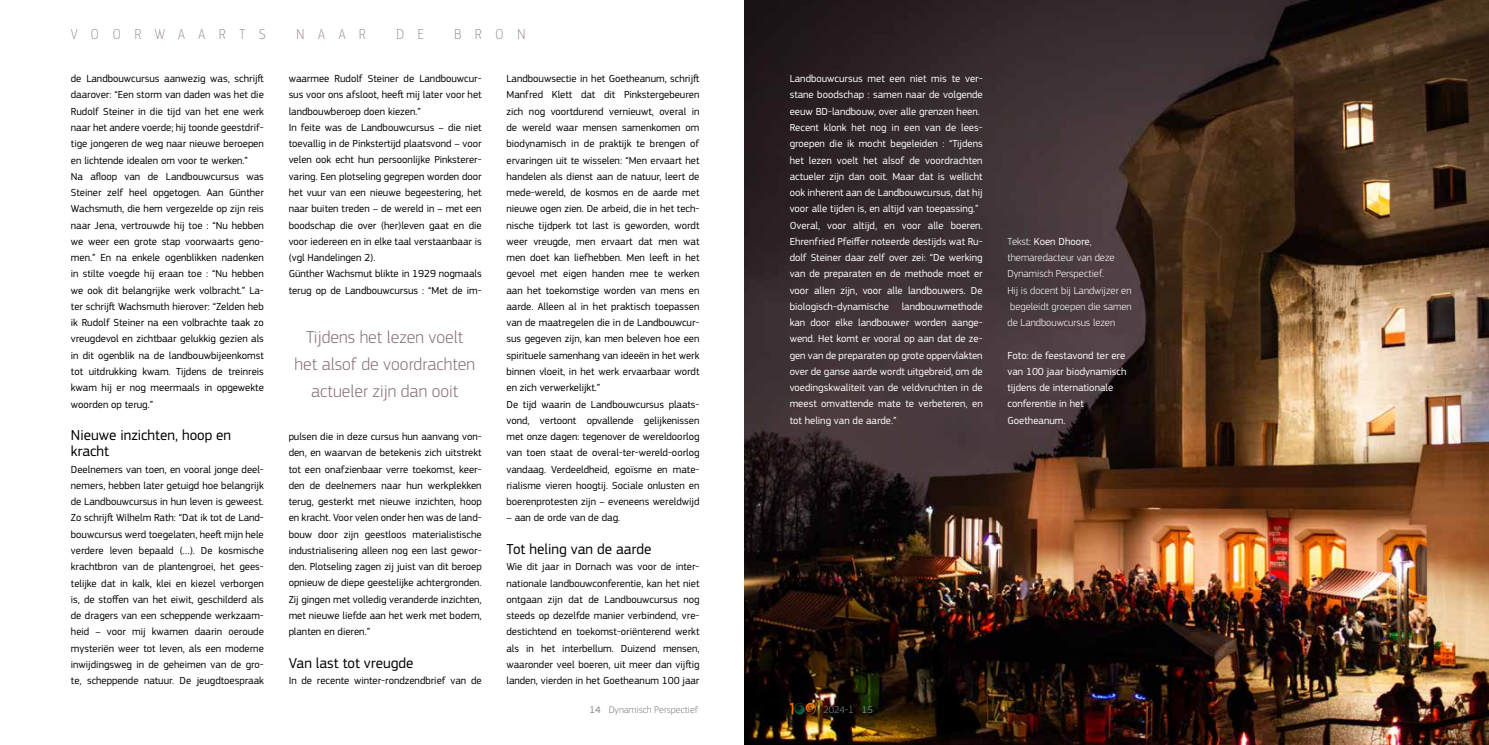
<style>
.page{position:relative;width:1489px;height:745px;background:#fff}
.page>*{position:absolute;margin:0;border:0;box-sizing:border-box;transform-origin:0 0}
.t1{font:300 17.88px/27.4px "PF Square Sans Pro";color:#89707d;text-align:center}
.t2{font:15px/16.2px "PF Square Sans Pro";color:#000}
.t3{font:100 15px "PF Square Sans Cond Pro";letter-spacing:.92em;color:#8e7683}
.t4{font:10.62px/16.2px "PF Square Sans Pro";color:#000}
.t5{font:10.62px/16.2px "PF Square Sans Pro";color:#fff}
.t6{font:300 10.62px/16.2px "PF Square Sans Pro";color:#fff}
.t7{font:300 10px "PF Square Sans Pro";color:#818383}
.s1{font-weight:400}
</style>
<div class="page">
<img style="left:744px;top:0;width:744px;height:744px">
<img style="left:790px;top:702px;width:26px;height:13px">
<h2 class="t3" style="left:71px;top:26px;width:197px">VOORWAARTS</h2>
<h2 class="t3" style="left:296px;top:26px;width:71px">NAAR</h2>
<h2 class="t3" style="left:396px;top:26px;width:29px">D E</h2>
<h2 class="t3" style="left:454px;top:26px;width:72px">BRON</h2>
<p class="t4" style="left:71px;top:71px;width:194px">de Landbouwcursus aanwezig was, schrijft daarover: “Een storm van daden was het die Rudolf Steiner in die tijd van het ene werk naar het andere voerde; hij toonde geestdrif&shy;tige jongeren de weg naar nieuwe beroepen en lichtende idealen om voor te werken.”<br>Na afloop van de Landbouwcursus was Steiner zelf heel opgetogen. Aan Günther Wachsmuth, die hem vergezelde op zijn reis naar Jena, vertrouwde hij toe : “Nu hebben we weer een grote stap voorwaarts geno&shy;men.” En na enkele ogenblikken nadenken in stilte voegde hij eraan toe : “Nu hebben we ook dit belangrijke werk volbracht.” La&shy;ter schrijft Wachsmuth hierover: “Zelden heb ik Rudolf Steiner na een volbrachte taak zo vreugdevol en zichtbaar gelukkig gezien als in dit ogenblik na de landbouwbijeenkomst tot uitdrukking kwam. Tijdens de treinreis kwam hij er nog meermaals in opgewekte woorden op terug.”</p>
<h2 class="t2" style="left:71px;top:427px;width:162px">Nieuwe inzichten, hoop en kracht</h2>
<p class="t4" style="left:71px;top:461px;width:194px;text-align:justify">Deelnemers van toen, en vooral jonge deel&shy;nemers, hebben later getuigd hoe belangrijk de Landbouwcursus in hun leven is geweest.<br>Zo schrijft Wilhelm Rath: “Dat ik tot de Land&shy;bouwcursus werd toegelaten, heeft mijn hele verdere leven bepaald (…). De kosmische krachtbron van de plantengroei, het gees&shy;telijke dat in kalk, klei en kiezel verborgen is, de stoffen van het eiwit, geschilderd als de dragers van een scheppende werkzaam&shy;heid – voor mij kwamen daarin oeroude mysteriën weer tot leven, als een moderne inwijdingsweg in de geheimen van de gro&shy;te, scheppende natuur. De jeugdtoespraak</p>
<p class="t4" style="left:506px;top:71px;width:194px">Landbouwsectie in het Goetheanum, schrijft Manfred Klett dat dit Pinkstergebeuren zich nog voortdurend vernieuwt, overal in de wereld waar mensen samenkomen om biodynamisch in de praktijk te brengen of ervaringen uit te wisselen: “Men ervaart het handelen als dienst aan de natuur, leert de mede-wereld, de kosmos en de aarde met nieuwe ogen zien. De arbeid, die in het tech&shy;nische tijdperk tot last is geworden, wordt weer vreugde, men ervaart dat men wat men doet kan liefhebben. Men leeft in het gevoel met eigen handen mee te werken aan het toekomstige worden van mens en aarde. Alleen al in het praktisch toepassen van de maatregelen die in de Landbouwcur&shy;sus gegeven zijn, kan men beleven hoe een spirituele samenhang van ideeën in het werk binnen vloeit, in het werk ervaarbaar wordt en zich verwerkelijkt.”<br>De tijd waarin de Landbouwcursus plaats&shy;vond, vertoont opvallende gelijkenissen met onze dagen: tegenover de wereldoorlog van toen staat de overal-ter-wereld-oorlog vandaag. Verdeeldheid, egoïsme en mate&shy;rialisme vieren hoogtij. Sociale onlusten en boerenprotesten zijn – eveneens wereldwijd</p>
<p class="t4" style="left:506px;top:509px;width:115px">– aan de orde van de dag.</p>
<h2 class="t2" style="left:506px;top:540px;width:146px">Tot heling van de aarde</h2>
<p class="t4" style="left:506px;top:558px;width:194px;text-align:justify">Wie dit jaar in Dornach was voor de inter&shy;nationale landbouwconferentie, kan het niet ontgaan zijn dat de Landbouwcursus nog steeds op dezelfde manier verbindend, vre&shy;destichtend en toekomst-oriënterend werkt als in het interbellum. Duizend mensen, waaronder veel boeren, uit meer dan vijftig landen, vierden in het Goetheanum 100 jaar</p>
<p class="t4" style="left:289px;top:70px;width:194px">waarmee Rudolf Steiner de Landbouwcur&shy;sus voor ons afsloot, heeft mij later voor het landbouwberoep doen kiezen.”<br>In feite was de Landbouwcursus – die niet toevallig in de Pinkstertijd plaatsvond – voor velen ook echt hun persoonlijke Pinksterer&shy;varing. Een plotseling gegrepen worden door het vuur van een nieuwe begeestering, het naar buiten treden – de wereld in – met een boodschap die over (her)leven gaat en die voor iedereen en in elke taal verstaanbaar is (vgl Handelingen 2).<br>Günther Wachsmut blikte in 1929 nogmaals terug op de Landbouwcursus : “Met de im-</p>
<h1 class="t1" style="left:294px;top:322px;width:182px">Tijdens het lezen voelt het alsof de voordrachten actueler zijn dan ooit</h1>
<p class="t4" style="left:289px;top:428px;width:194px;text-align:justify">pulsen die in deze cursus hun aanvang von&shy;den, en waarvan de betekenis zich uitstrekt tot een onafzienbaar verre toekomst, keer&shy;den de deelnemers naar hun werkplekken terug, gesterkt met nieuwe inzichten, hoop en kracht. Voor velen onder hen was de land&shy;bouw door zijn geestloos materialistische industrialisering alleen nog een last gewor&shy;den. Plotseling zagen zij juist van dit beroep opnieuw de diepe geestelijke achtergronden.<br>Zij gingen met volledig veranderde inzichten, met nieuwe liefde aan het werk met bodem, planten en dieren.”</p>
<h2 class="t2" style="left:289px;top:654px;width:126px">Van last tot vreugde</h2>
<p class="t4" style="left:289px;top:672px;width:194px">In de recente winter-rondzendbrief van de</p>
<p class="t5" style="left:789px;top:71px;width:194px">Landbouwcursus met een niet mis te ver&shy;stane boodschap : samen naar de volgende eeuw BD-landbouw, over alle grenzen heen.<br>Recent klonk het nog in een van de lees&shy;groepen die ik mocht begeleiden : “Tijdens het lezen voelt het alsof de voordrachten actueler zijn dan ooit. Maar dat is wellicht ook inherent aan de Landbouwcursus, dat hij voor alle tijden is, en altijd van toepassing.” Overal, voor altijd, en voor alle boeren.<br>Ehrenfried Pfeiffer noteerde destijds wat Ru&shy;dolf Steiner daar zelf over zei: “De werking van de preparaten en de methode moet er voor allen zijn, voor alle landbouwers. De biologisch-dynamische landbouwmethode kan door elke landbouwer worden aange&shy;wend. Het komt er vooral op aan dat de ze&shy;gen van de preparaten op grote oppervlakten over de ganse aarde wordt uitgebreid, om de voedingskwaliteit van de veldvruchten in de meest omvattende mate te verbeteren, en tot heling van de aarde.”</p>
<p class="t7" style="left:589px;top:703px;width:110px"><span class="s1">14</span> Dynamisch Perspectief</p>
<p class="t7" style="left:823px;top:703px;width:51px">2024-1 <span class="s1">15</span></p>
<p class="t6" style="left:1007px;top:233px;width:126px">Tekst: <span class="s1">Koen Dhoore</span>, themaredacteur van deze<br>Dynamisch Perspectief.<br>Hij is docent bij Landwijzer en begeleidt groepen die samen de Landbouwcursus lezen</p>
<p class="t5" style="left:1007px;top:347px;width:120px">Foto: de feestavond ter ere van 100 jaar biodynamisch tijdens de internationale conferentie in het<br>Goetheanum.</p>
</div>
